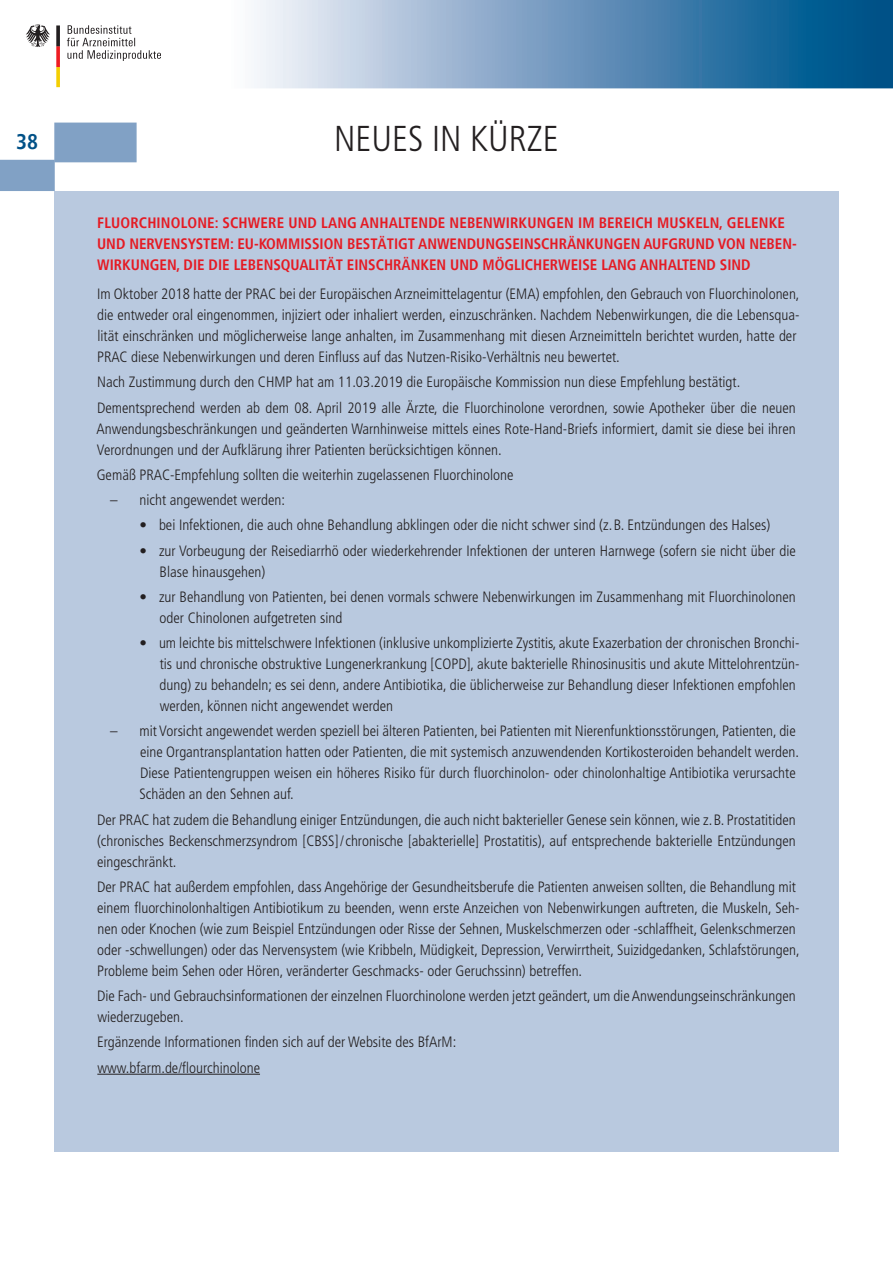
<style>
.page{position:relative;width:893px;height:1263px;background:#fff}
.page>*{position:absolute;margin:0;border:0;box-sizing:border-box;transform-origin:0 0}
.t1{font:300 condensed 36px "Frutiger LT";color:#231f20}
.t2{font:700 condensed 21px "Frutiger";color:#005187}
.t3{font:300 condensed 15px/21px "Frutiger LT";color:#231f20}
.t4{font:700 condensed 15px/21px "Frutiger";color:#e51a23}
</style>
<div class="page">
<svg style="left:160px;top:0;width:732px;height:88px"></svg>
<div style="left:54px;top:123px;width:83px;height:39px;background:#81a1c5;border:2px solid #81a1c5"></div>
<div style="left:0;top:160px;width:55px;height:31px;background:#81a1c5"></div>
<svg style="left:26px;top:24px;width:24px;height:23px"></svg>
<svg style="left:56px;top:25px;width:4px;height:62px"></svg>
<svg style="left:67px;top:25px;width:93px;height:36px"></svg>
<svg style="left:892px;top:0;width:1px;height:88px"></svg>
<div style="left:54px;top:191px;width:785px;height:960px;background:#b9c9df"></div>
<hr style="left:97px;top:1074px;width:163px;height:1px;background:#231f20">
<h2 class="t2" style="left:16px;top:130px;width:23px">38</h2>
<h1 class="t1" style="left:334px;top:119px;width:226px">NEUES IN KÜRZE</h1>
<p class="t4" style="left:97px;top:212px;width:700px">FLUORCHINOLONE: SCHWERE UND LANG ANHALTENDE NEBENWIRKUNGEN IM BEREICH MUSKELN, GELENKE<br>UND NERVENSYSTEM: EU-KOMMISSION BESTÄTIGT ANWENDUNGSEINSCHRÄNKUNGEN AUFGRUND VON NEBEN-<br>WIRKUNGEN, DIE DIE LEBENSQUALITÄT EINSCHRÄNKEN UND MÖGLICHERWEISE LANG ANHALTEND SIND</p>
<p class="t3" style="left:97px;top:284px;width:704px">Im Oktober 2018 hatte der PRAC bei der Europäischen Arzneimittelagentur (EMA) empfohlen, den Gebrauch von Fluorchinolonen, die entweder oral eingenommen, injiziert oder inhaliert werden, einzuschränken. Nachdem Nebenwirkungen, die die Lebensqua&shy;lität einschränken und möglicherweise lange anhalten, im Zusammenhang mit diesen Arzneimitteln berichtet wurden, hatte der PRAC diese Nebenwirkungen und deren Einfluss auf das Nutzen-Risiko-Verhältnis neu bewertet.</p>
<p class="t3" style="left:97px;top:370px;width:700px;line-height:25.2px">Nach Zustimmung durch den CHMP hat am 11.03.2019 die Europäische Kommission nun diese Empfehlung bestätigt.<br>Dementsprechend werden ab dem 08. April 2019 alle Ärzte, die Fluorchinolone verordnen, sowie Apotheker über die neuen</p>
<p class="t3" style="left:96px;top:418px;width:701px">Anwendungsbeschränkungen und geänderten Warnhinweise mittels eines Rote-Hand-Briefs informiert, damit sie diese bei ihren<br>Verordnungen und der Aufklärung ihrer Patienten berücksichtigen können.</p>
<p class="t3" style="left:97px;top:464px;width:418px">Gemäß PRAC-Empfehlung sollten die weiterhin zugelassenen Fluorchinolone</p>
<p class="t3" style="left:110px;top:490px;width:176px">– nicht angewendet werden:</p>
<p class="t3" style="left:140px;top:515px;width:632px">• bei Infektionen, die auch ohne Behandlung abklingen oder die nicht schwer sind (z.B. Entzündungen des Halses)</p>
<p class="t3" style="left:160px;top:540px;width:638px;text-indent:-20px">• zur Vorbeugung der Reisediarrhö oder wiederkehrender Infektionen der unteren Harnwege (sofern sie nicht über die<br>Blase hinausgehen)</p>
<p class="t3" style="left:160px;top:586px;width:638px;text-indent:-20px">• zur Behandlung von Patienten, bei denen vormals schwere Nebenwirkungen im Zusammenhang mit Fluorchinolonen oder Chinolonen aufgetreten sind</p>
<p class="t3" style="left:160px;top:633px;width:641px;text-indent:-20px">• um leichte bis mittelschwere Infektionen (inklusive unkomplizierte Zystitis, akute Exazerbation der chronischen Bronchi&shy;tis und chronische obstruktive Lungenerkrankung [COPD], akute bakterielle Rhinosinusitis und akute Mittelohrentzün&shy;dung) zu behandeln; es sei denn, andere Antibiotika, die üblicherweise zur Behandlung dieser Infektionen empfohlen werden, können nicht angewendet werden</p>
<p class="t3" style="left:140px;top:721px;width:661px;text-indent:-29px">– mit Vorsicht angewendet werden speziell bei älteren Patienten, bei Patienten mit Nierenfunktionsstörungen, Patienten, die eine Organtransplantation hatten oder Patienten, die mit systemisch anzuwendenden Kortikosteroiden behandelt werden.<br>Diese Patientengruppen weisen ein höheres Risiko für durch fluorchinolon- oder chinolonhaltige Antibiotika verursachte Schäden an den Sehnen auf.</p>
<p class="t3" style="left:97px;top:809px;width:700px;text-align:justify">Der PRAC hat zudem die Behandlung einiger Entzündungen, die auch nicht bakterieller Genese sein können, wie z.B. Prostatitiden (chronisches Beckenschmerzsyndrom [CBSS]/chronische [abakterielle] Prostatitis), auf entsprechende bakterielle Entzündungen eingeschränkt.</p>
<p class="t3" style="left:97px;top:876px;width:704px">Der PRAC hat außerdem empfohlen, dass Angehörige der Gesundheitsberufe die Patienten anweisen sollten, die Behandlung mit einem fluorchinolonhaltigen Antibiotikum zu beenden, wenn erste Anzeichen von Nebenwirkungen auftreten, die Muskeln, Seh&shy;nen oder Knochen (wie zum Beispiel Entzündungen oder Risse der Sehnen, Muskelschmerzen oder -schlaffheit, Gelenkschmerzen oder -schwellungen) oder das Nervensystem (wie Kribbeln, Müdigkeit, Depression, Verwirrtheit, Suizidgedanken, Schlafstörungen, Probleme beim Sehen oder Hören, veränderter Geschmacks- oder Geruchssinn) betreffen.</p>
<p class="t3" style="left:97px;top:986px;width:700px">Die Fach- und Gebrauchsinformationen der einzelnen Fluorchinolone werden jetzt geändert, um die Anwendungseinschränkungen wiederzugeben.</p>
<p class="t3" style="left:97px;top:1030px;width:361px;line-height:25.2px">Ergänzende Informationen finden sich auf der Website des BfArM: www.bfarm.de/flourchinolone</p>
</div>
